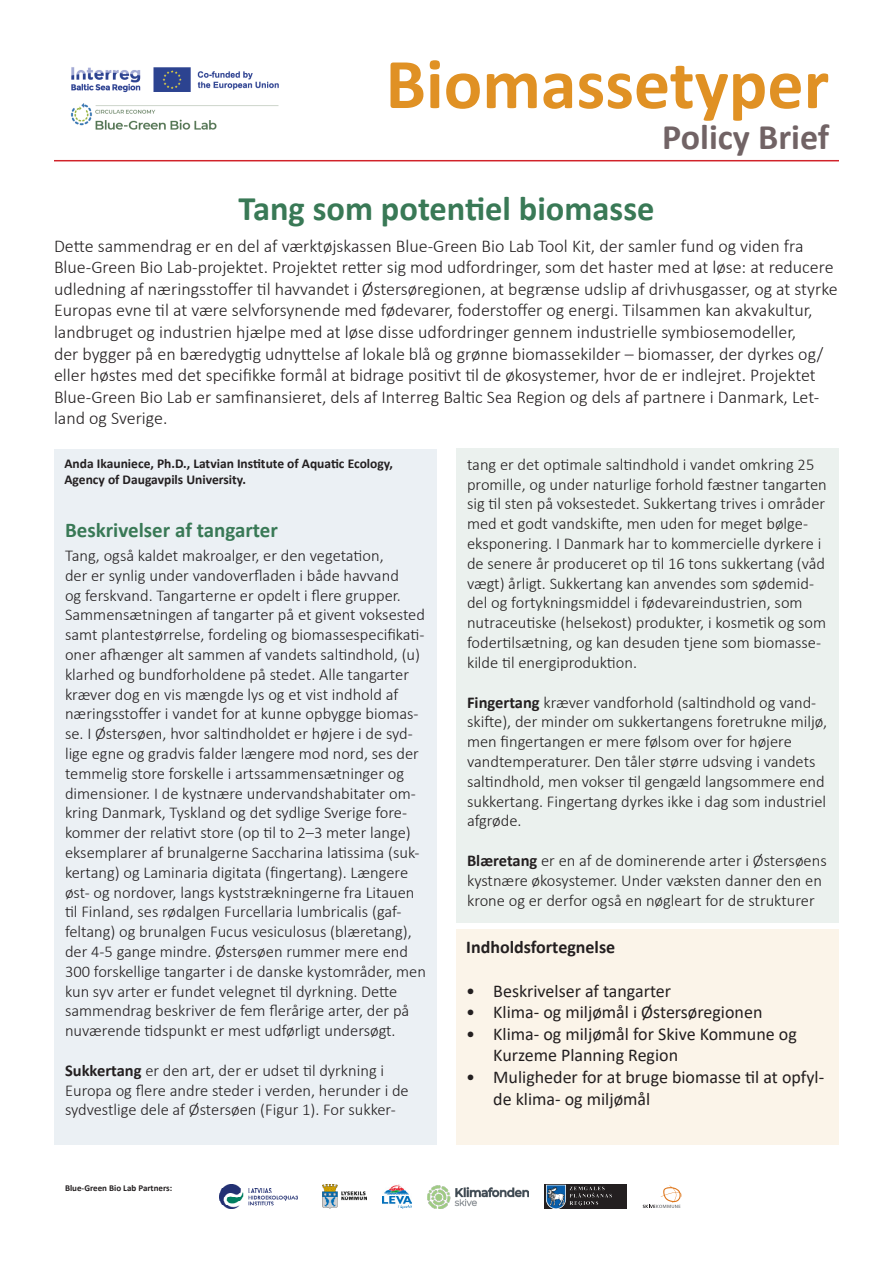
<style>
.page{position:relative;width:893px;height:1263px;background:#fff}
.page>*{position:absolute;margin:0;border:0;box-sizing:border-box;transform-origin:0 0}
.t1{font:700 72px "Calibri";color:#e09124}
.t2{font:700 36px "Calibri";color:#716365}
.t3{font:700 34.5px "Calibri";color:#397956}
.Subtitle{font:700 21px "Calibri";color:#397956}
.t4{font:300 18px/21.6px "Calibri";color:#231f20}
.t5{font:18px/21.6px "Calibri";color:#231f20}
.t6{font:700 18px "Calibri";color:#231f20}
.t7{font:300 16.5px/19.8px "Calibri";color:#231f20}
.t8{font:700 13.5px/16.2px "Calibri";color:#231f20}
.t9{font:700 9px "Calibri";color:#231f20}
.s1{font-weight:700}
</style>
<div class="page">
<div style="left:457px;top:929px;width:382px;height:215px;background:#fbf4e9"></div>
<div style="left:457px;top:449px;width:382px;height:474px;background:#ebf1ee"></div>
<div style="left:54px;top:449px;width:382px;height:695px;background:#ebf0f4"></div>
<img style="left:71px;top:67px;width:208px;height:63px">
<hr style="left:54px;top:160px;width:785px;height:1px;background:#d1232a">
<img style="left:383px;top:1185px;width:28px;height:24px">
<img style="left:428px;top:1185px;width:100px;height:23px">
<svg style="left:643px;top:1185px;width:39px;height:23px"></svg>
<div style="left:544px;top:1184px;width:83px;height:25px;background:#231f20"></div>
<img style="left:546px;top:1184px;width:66px;height:25px">
<img style="left:322px;top:1185px;width:44px;height:24px">
<img style="left:220px;top:1185px;width:77px;height:24px">
<p class="t1" style="left:386px;top:33px;width:445px">Biomassetyper</p>
<p class="t2" style="left:662px;top:112px;width:168px">Policy Brief</p>
<p class="t3" style="left:239px;top:185px;width:417px">Tang som potentiel biomasse</p>
<p class="t4" style="left:54px;top:235px;width:785px">Dette sammendrag er en del af værktøjskassen Blue-Green Bio Lab Tool Kit, der samler fund og viden fra Blue-Green Bio Lab-projektet. Projektet retter sig mod udfordringer, som det haster med at løse: at reducere udledning af næringsstoffer til havvandet i Østersøregionen, at begrænse udslip af drivhusgasser, og at styrke Europas evne til at være selvforsynende med fødevarer, foderstoffer og energi. Tilsammen kan akvakultur, landbruget og industrien hjælpe med at løse disse udfordringer gennem industrielle symbiosemodeller,<br>der bygger på en bæredygtig udnyttelse af lokale blå og grønne biomassekilder – biomasser, der dyrkes og/ eller høstes med det specifikke formål at bidrage positivt til de økosystemer, hvor de er indlejret. Projektet Blue-Green Bio Lab er samfinansieret, dels af Interreg Baltic Sea Region og dels af partnere i Danmark, Let&shy;land og Sverige.</p>
<p class="t8" style="left:64px;top:455px;width:330px">Anda Ikauniece, Ph.D., Latvian Institute of Aquatic Ecology,<br>Agency of Daugavpils University.</p>
<p class="Subtitle" style="left:65px;top:515px;width:214px">Beskrivelser af tangarter</p>
<p class="t7" style="left:65px;top:545px;width:362px">Tang, også kaldet makroalger, er den vegetation,<br>der er synlig under vandoverfladen i både havvand<br>og ferskvand. Tangarterne er opdelt i flere grupper.<br>Sammensætningen af tangarter på et givent voksested samt plantestørrelse, fordeling og biomassespecifikati&shy;oner afhænger alt sammen af vandets saltindhold, (u) klarhed og bundforholdene på stedet. Alle tangarter kræver dog en vis mængde lys og et vist indhold af næringsstoffer i vandet for at kunne opbygge biomas&shy;se. I Østersøen, hvor saltindholdet er højere i de syd&shy;lige egne og gradvis falder længere mod nord, ses der temmelig store forskelle i artssammensætninger og dimensioner. I de kystnære undervandshabitater om&shy;kring Danmark, Tyskland og det sydlige Sverige fore&shy;kommer der relativt store (op til to 2–3 meter lange) eksemplarer af brunalgerne Saccharina latissima (suk&shy;kertang) og Laminaria digitata (fingertang). Længere øst- og nordover, langs kyststrækningerne fra Litauen til Finland, ses rødalgen Furcellaria lumbricalis (gaf&shy;feltang) og brunalgen Fucus vesiculosus (blæretang), der 4-5 gange mindre. Østersøen rummer mere end 300 forskellige tangarter i de danske kystområder, men kun syv arter er fundet velegnet til dyrkning. Dette sammendrag beskriver de fem flerårige arter, der på nuværende tidspunkt er mest udførligt undersøgt.</p>
<p class="t7" style="left:65px;top:1060px;width:345px"><span class="s1">Sukkertang</span> er den art, der er udset til dyrkning i<br>Europa og flere andre steder i verden, herunder i de sydvestlige dele af Østersøen (Figur 1). For sukker-</p>
<p class="t9" style="left:65px;top:1182px;width:109px">Blue-Green Bio Lab Partners:</p>
<p class="t7" style="left:467px;top:454px;width:361px">tang er det optimale saltindhold i vandet omkring 25 promille, og under naturlige forhold fæstner tangarten sig til sten på voksestedet. Sukkertang trives i områder med et godt vandskifte, men uden for meget bølge&shy;eksponering. I Danmark har to kommercielle dyrkere i de senere år produceret op til 16 tons sukkertang (våd vægt) årligt. Sukkertang kan anvendes som sødemid&shy;del og fortykningsmiddel i fødevareindustrien, som nutraceutiske (helsekost) produkter, i kosmetik og som fodertilsætning, og kan desuden tjene som biomasse&shy;kilde til energiproduktion.</p>
<p class="t7" style="left:467px;top:692px;width:362px"><span class="s1">Fingertang</span> kræver vandforhold (saltindhold og vand&shy;skifte), der minder om sukkertangens foretrukne miljø, men fingertangen er mere følsom over for højere vandtemperaturer. Den tåler større udsving i vandets saltindhold, men vokser til gengæld langsommere end sukkertang. Fingertang dyrkes ikke i dag som industriel afgrøde.</p>
<p class="t7" style="left:467px;top:850px;width:361px"><span class="s1">Blæretang</span> er en af de dominerende arter i Østersøens kystnære økosystemer. Under væksten danner den en krone og er derfor også en nøgleart for de strukturer</p>
<p class="t6" style="left:466px;top:934px;width:151px">Indholdsfortegnelse</p>
<p class="t5" style="left:466px;top:979px;width:206px">• Beskrivelser af tangarter</p>
<p class="t5" style="left:466px;top:1001px;width:298px">• Klima- og miljømål i Østersøregionen</p>
<p class="t5" style="left:493px;top:1022px;width:305px;text-indent:-27px">• Klima- og miljømål for Skive Kommune og<br>Kurzeme Planning Region</p>
<p class="t5" style="left:493px;top:1066px;width:332px;text-indent:-27px">• Muligheder for at bruge biomasse til at opfyl&shy;de klima- og miljømål</p>
</div>
